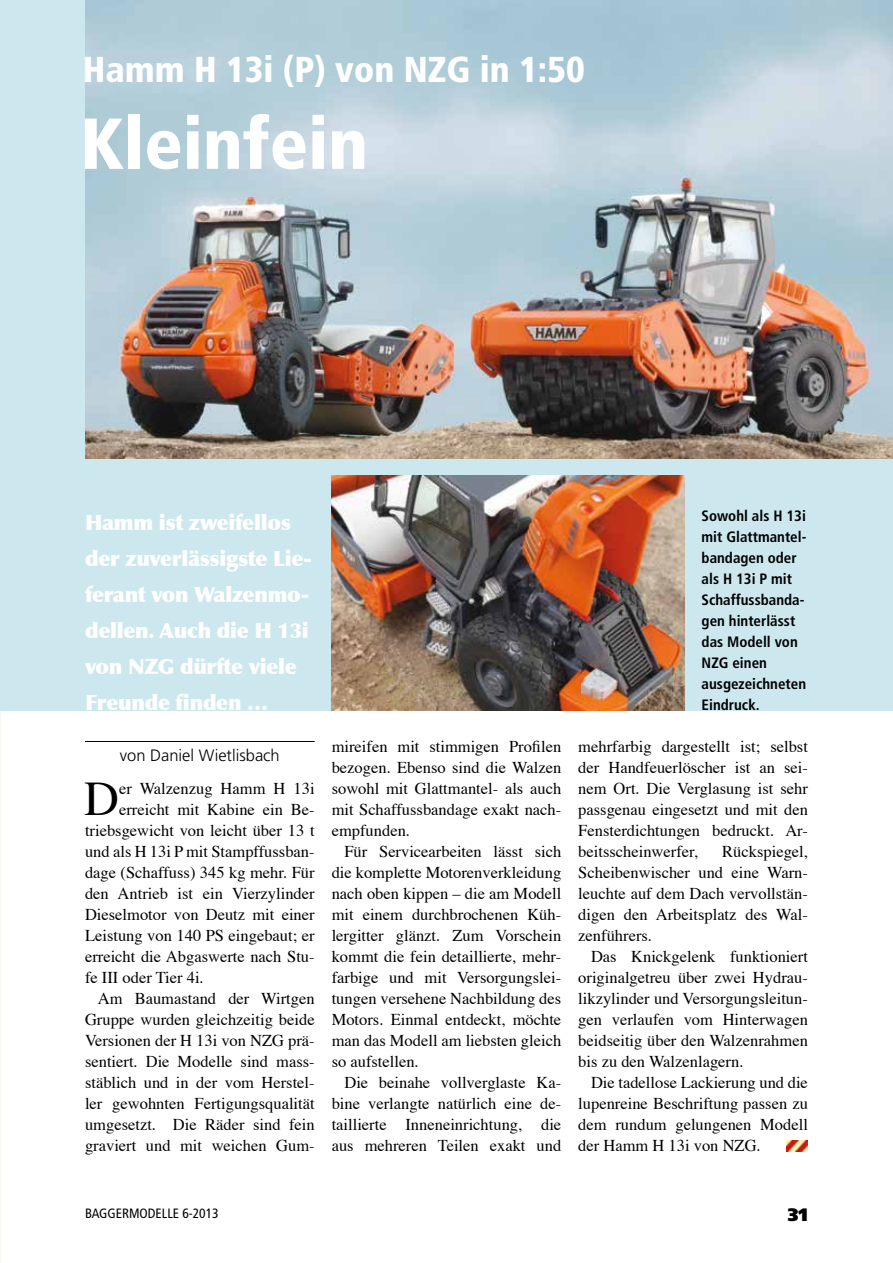
<style>
.page{position:relative;width:893px;height:1263px;background:#fff}
.page>*{position:absolute;margin:0;border:0;box-sizing:border-box;transform-origin:0 0}
.t1{font:900 condensed 72px "Frutiger";color:#fff}
.t2{font:48.3px "Times";color:#000}
.t3{font:900 condensed 36px "Frutiger";color:#fff}
.t4{font:900 21px/36px "Optima";letter-spacing:-.015em;color:#fff}
.t5{font:900 18px "Frutiger";color:#000}
.t6{font:16.5px/21px "Times";color:#000;text-align:justify}
.t7{font:300 16.5px "Frutiger";color:#000}
.t8{font:700 condensed 15px/21px "Frutiger";color:#000}
.t9{font:condensed 13.5px "Frutiger";color:#000}
</style>
<div class="page">
<div style="left:0;top:0;width:893px;height:710px;background:#cce8ee"></div>
<img style="left:85px;top:0;width:808px;height:459px">
<hr style="left:85px;top:741px;width:230px;height:1px;background:#000">
<img style="left:332px;top:475px;width:353px;height:235px">
<img style="left:787px;top:1140px;width:21px;height:11px">
<h3 class="t3" style="left:83px;top:48px;width:504px">Hamm H 13i (P) von NZG in 1:50</h3>
<h1 class="t1" style="left:80px;top:100px;width:290px">Kleinfein</h1>
<p class="t4" style="left:85px;top:505px;width:229px">Hamm ist zweifellos der zuverlässigste Lie&shy;ferant von Walzenmo&shy;dellen. Auch die H 13i von NZG dürfte viele<br>Freunde finden …</p>
<p class="t7" style="left:120px;top:746px;width:161px">von Daniel Wietlisbach</p>
<h2 class="t2" style="left:84px;top:768px;width:36px">D</h2>
<p class="t6" style="left:119px;top:779px;width:197px">er Walzenzug Hamm H 13i</p>
<p class="t6" style="left:119px;top:800px;width:197px">erreicht mit Kabine ein Be-</p>
<p class="t6" style="left:85px;top:821px;width:231px">triebsgewicht von leicht über 13 t</p>
<p class="t6" style="left:85px;top:842px;width:231px">und als H 13i P mit Stampffussban-</p>
<p class="t6" style="left:85px;top:863px;width:231px">dage (Schaffuss) 345 kg mehr. Für</p>
<p class="t6" style="left:85px;top:884px;width:231px">den Antrieb ist ein Vierzylinder</p>
<p class="t6" style="left:85px;top:905px;width:231px">Dieselmotor von Deutz mit einer</p>
<p class="t6" style="left:85px;top:926px;width:231px">Leistung von 140 PS eingebaut; er</p>
<p class="t6" style="left:85px;top:947px;width:231px">erreicht die Abgaswerte nach Stu-</p>
<p class="t6" style="left:85px;top:968px;width:120px">fe III oder Tier 4i.</p>
<p class="t6" style="left:98px;top:989px;width:218px">Am Baumastand der Wirtgen</p>
<p class="t6" style="left:85px;top:1010px;width:231px">Gruppe wurden gleichzeitig beide</p>
<p class="t6" style="left:85px;top:1031px;width:231px">Versionen der H 13i von NZG prä-</p>
<p class="t6" style="left:85px;top:1052px;width:231px">sentiert. Die Modelle sind mass-</p>
<p class="t6" style="left:85px;top:1073px;width:231px">stäblich und in der vom Herstel-</p>
<p class="t6" style="left:85px;top:1094px;width:231px">ler gewohnten Fertigungsqualität</p>
<p class="t6" style="left:85px;top:1115px;width:231px">umgesetzt. Die Räder sind fein</p>
<p class="t6" style="left:85px;top:1136px;width:231px">graviert und mit weichen Gum-</p>
<p class="t6" style="left:332px;top:737px;width:231px">mireifen mit stimmigen Profilen bezogen. Ebenso sind die Walzen sowohl mit Glattmantel- als auch mit Schaffussbandage exakt nach&shy;empfunden.</p>
<p class="t6" style="left:332px;top:842px;width:231px;text-indent:13px">Für Servicearbeiten lässt sich die komplette Motorenverkleidung nach oben kippen – die am Modell mit einem durchbrochenen Küh&shy;lergitter glänzt. Zum Vorschein kommt die fein detaillierte, mehr&shy;farbige und mit Versorgungslei&shy;tungen versehene Nachbildung des Motors. Einmal entdeckt, möchte man das Modell am liebsten gleich so aufstellen.</p>
<p class="t6" style="left:332px;top:1073px;width:231px;text-indent:13px">Die beinahe vollverglaste Ka&shy;bine verlangte natürlich eine de&shy;taillierte Inneneinrichtung, die aus mehreren Teilen exakt und</p>
<p class="t8" style="left:702px;top:505px;width:106px">Sowohl als H 13i mit Glattmantel&shy;bandagen oder als H 13i P mit<br>Schaffussbanda&shy;gen hinterlässt das Modell von<br>NZG einen ausgezeichneten<br>Eindruck.</p>
<p class="t6" style="left:578px;top:737px;width:231px">mehrfarbig dargestellt ist; selbst der Handfeuerlöscher ist an sei&shy;nem Ort. Die Verglasung ist sehr passgenau eingesetzt und mit den Fensterdichtungen bedruckt. Ar&shy;beitsscheinwerfer,</p>
<p class="t6" style="left:578px;top:842px;width:231px;text-indent:144px">Rückspiegel, Scheibenwischer und eine Warn&shy;leuchte auf dem Dach vervollstän&shy;digen den Arbeitsplatz des Wal&shy;zenführers.</p>
<p class="t6" style="left:578px;top:947px;width:231px;text-indent:13px">Das Knickgelenk funktioniert originalgetreu über zwei Hydrau&shy;likzylinder und Versorgungsleitun&shy;gen verlaufen vom Hinterwagen beidseitig über den Walzenrahmen bis zu den Walzenlagern.</p>
<p class="t6" style="left:578px;top:1073px;width:231px;text-indent:13px">Die tadellose Lackierung und die lupenreine Beschriftung passen zu dem rundum gelungenen Modell der Hamm H 13i von NZG.</p>
<p class="t9" style="left:85px;top:1205px;width:135px">BAGGERMODELLE 6-2013</p>
<p class="t5" style="left:788px;top:1204px;width:22px">31</p>
</div>
